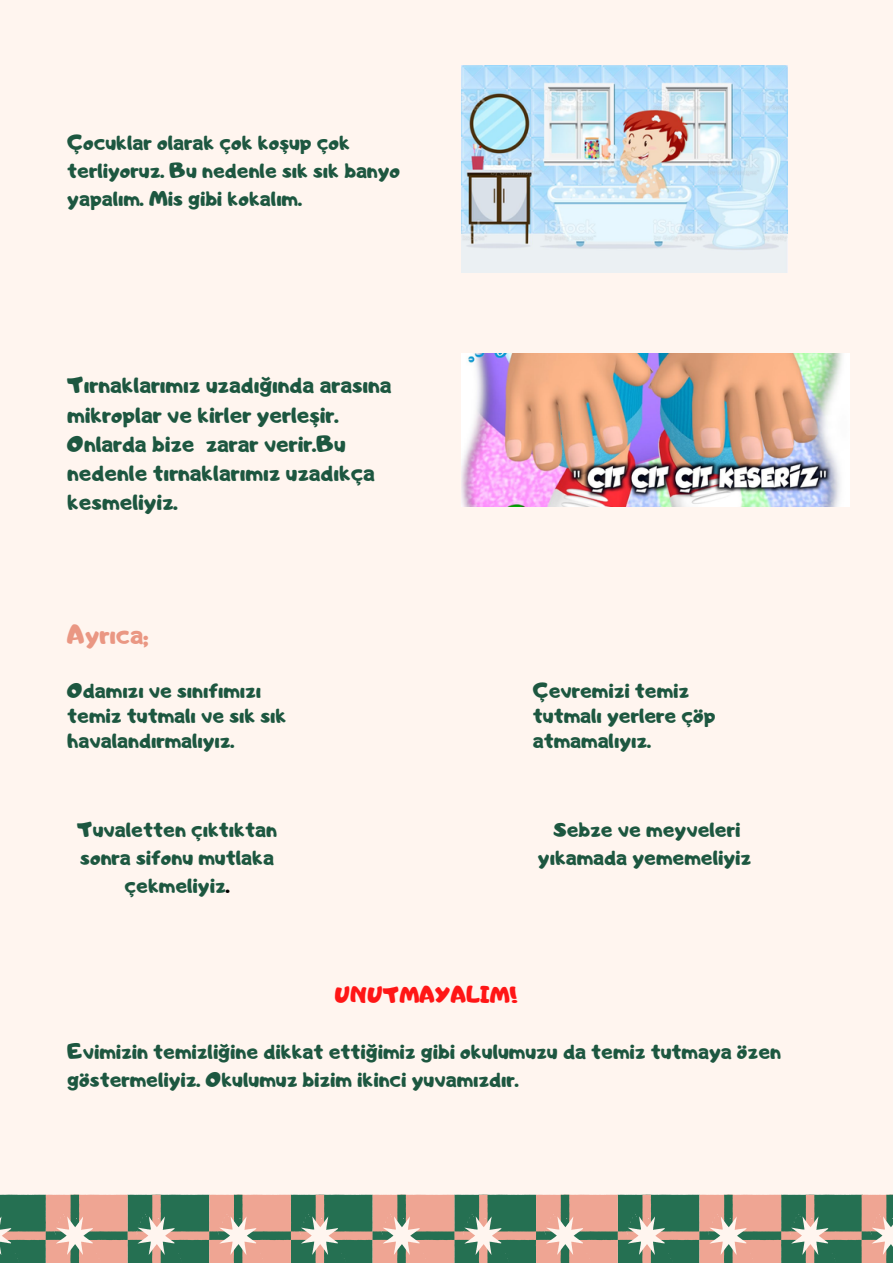
<style>
.page{position:relative;width:893px;height:1264px;background:#fff}
.page>*{position:absolute;margin:0;border:0;box-sizing:border-box;transform-origin:0 0}
.t1{font:25.5px "Adigiana Toybox";color:#ea9783}
.t2{font:22.5px/29.2px "Adigiana Toybox";color:#1d5740}
.t3{font:22.5px "Adigiana Toybox";color:#ff1616}
.t4{font:21px/28px "Adigiana Toybox";color:#1d5740}
.s1{color:#000}
</style>
<div class="page">
<div style="left:0;top:0;width:892px;height:1262px;background:#fff5ef"></div>
<svg style="left:0;top:1194px;width:892px;height:68px;background:#94957f"></svg>
<img style="left:462px;top:66px;width:326px;height:207px">
<img style="left:462px;top:353px;width:387px;height:153px">
<p class="t4" style="left:67px;top:128px;width:334px">Çocuklar olarak çok koşup çok terliyoruz. Bu nedenle sık sık banyo yapalım. Mis gibi kokalım.</p>
<p class="t2" style="left:67px;top:370px;width:326px">Tırnaklarımız uzadığında arasına mikroplar ve kirler yerleşir.<br>Onlarda bize zarar verir.Bu nedenle tırnaklarımız uzadıkça kesmeliyiz.</p>
<p class="t1" style="left:67px;top:617px;width:82px">Ayrıca;</p>
<p class="t4" style="left:67px;top:678px;width:221px;line-height:24.8px">Odamızı ve sınıfımızı temiz tutmalı ve sık sık havalandırmalıyız.</p>
<p class="t4" style="left:533px;top:678px;width:184px;line-height:24.8px">Çevremizi temiz tutmalı yerlere çöp atmamalıyız.</p>
<p class="t4" style="left:77px;top:814px;width:201px;text-align:center">Tuvaletten çıktıktan sonra sifonu mutlaka çekmeliyiz<span class="s1">.</span></p>
<p class="t4" style="left:538px;top:814px;width:215px;text-align:center">Sebze ve meyveleri yıkamada yememeliyiz</p>
<p class="t3" style="left:335px;top:979px;width:184px">UNUTMAYALIM!</p>
<p class="t4" style="left:67px;top:1036px;width:715px">Evimizin temizliğine dikkat ettiğimiz gibi okulumuzu da temiz tutmaya özen göstermeliyiz. Okulumuz bizim ikinci yuvamızdır.</p>
</div>
